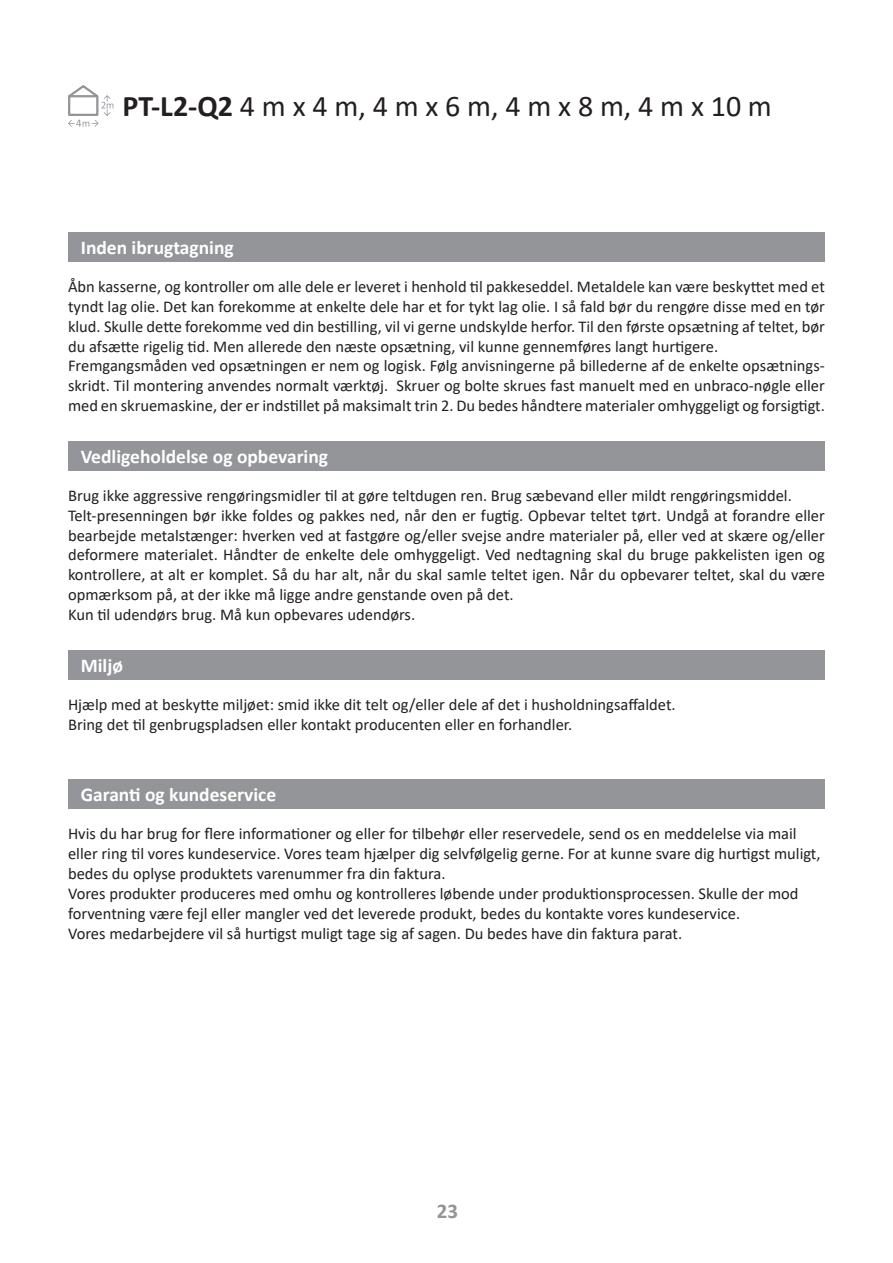
<style>
.page{position:relative;width:893px;height:1263px;background:#fff}
.page>*{position:absolute;margin:0;border:0;box-sizing:border-box;transform-origin:0 0}
.t1{font:30px "Calibri";color:#231f20}
.t2{font:700 21px "Calibri";color:#939598}
.t3{font:700 19.5px "Calibri";color:#fff}
.t4{font:16.5px/19.8px "Calibri";color:#231f20}
.s1{font-weight:700}
</style>
<div class="page">
<svg style="left:68px;top:85px;width:45px;height:42px"></svg>
<div style="left:68px;top:232px;width:757px;height:30px;background:#939598"></div>
<div style="left:68px;top:441px;width:757px;height:30px;background:#939598"></div>
<div style="left:68px;top:650px;width:757px;height:29px;background:#939598"></div>
<div style="left:68px;top:779px;width:757px;height:30px;background:#939598"></div>
<h1 class="t1" style="left:122px;top:85px;width:651px"><span class="s1">PT-L2-Q2</span> 4 m x 4 m, 4 m x 6 m, 4 m x 8 m, 4 m x 10 m</h1>
<p class="t3" style="left:81px;top:234px;width:154px">Inden ibrugtagning</p>
<p class="t4" style="left:68px;top:276px;width:758px">Åbn kasserne, og kontroller om alle dele er leveret i henhold til pakkeseddel. Metaldele kan være beskyttet med et tyndt lag olie. Det kan forekomme at enkelte dele har et for tykt lag olie. I så fald bør du rengøre disse med en tør klud. Skulle dette forekomme ved din bestilling, vil vi gerne undskylde herfor. Til den første opsætning af teltet, bør du afsætte rigelig tid. Men allerede den næste opsætning, vil kunne gennemføres langt hurtigere.<br>Fremgangsmåden ved opsætningen er nem og logisk. Følg anvisningerne på billederne af de enkelte opsætnings&shy;skridt. Til montering anvendes normalt værktøj. Skruer og bolte skrues fast manuelt med en unbraco-nøgle eller med en skruemaskine, der er indstillet på maksimalt trin 2. Du bedes håndtere materialer omhyggeligt og forsigtigt.</p>
<p class="t3" style="left:81px;top:443px;width:249px">Vedligeholdelse og opbevaring</p>
<p class="t4" style="left:68px;top:485px;width:758px">Brug ikke aggressive rengøringsmidler til at gøre teltdugen ren. Brug sæbevand eller mildt rengøringsmiddel.<br>Telt-presenningen bør ikke foldes og pakkes ned, når den er fugtig. Opbevar teltet tørt. Undgå at forandre eller bearbejde metalstænger: hverken ved at fastgøre og/eller svejse andre materialer på, eller ved at skære og/eller deformere materialet. Håndter de enkelte dele omhyggeligt. Ved nedtagning skal du bruge pakkelisten igen og kontrollere, at alt er komplet. Så du har alt, når du skal samle teltet igen. Når du opbevarer teltet, skal du være opmærksom på, at der ikke må ligge andre genstande oven på det.<br>Kun til udendørs brug. Må kun opbevares udendørs.</p>
<p class="t3" style="left:81px;top:652px;width:44px">Miljø</p>
<p class="t4" style="left:68px;top:694px;width:609px">Hjælp med at beskytte miljøet: smid ikke dit telt og/eller dele af det i husholdningsaffaldet.<br>Bring det til genbrugspladsen eller kontakt producenten eller en forhandler.</p>
<p class="t3" style="left:81px;top:781px;width:197px">Garanti og kundeservice</p>
<p class="t4" style="left:68px;top:824px;width:754px">Hvis du har brug for flere informationer og eller for tilbehør eller reservedele, send os en meddelelse via mail eller ring til vores kundeservice. Vores team hjælper dig selvfølgelig gerne. For at kunne svare dig hurtigst muligt, bedes du oplyse produktets varenummer fra din faktura.<br>Vores produkter produceres med omhu og kontrolleres løbende under produktionsprocessen. Skulle der mod forventning være fejl eller mangler ved det leverede produkt, bedes du kontakte vores kundeservice.<br>Vores medarbejdere vil så hurtigst muligt tage sig af sagen. Du bedes have din faktura parat.</p>
<p class="t2" style="left:437px;top:1196px;width:23px">23</p>
</div>
